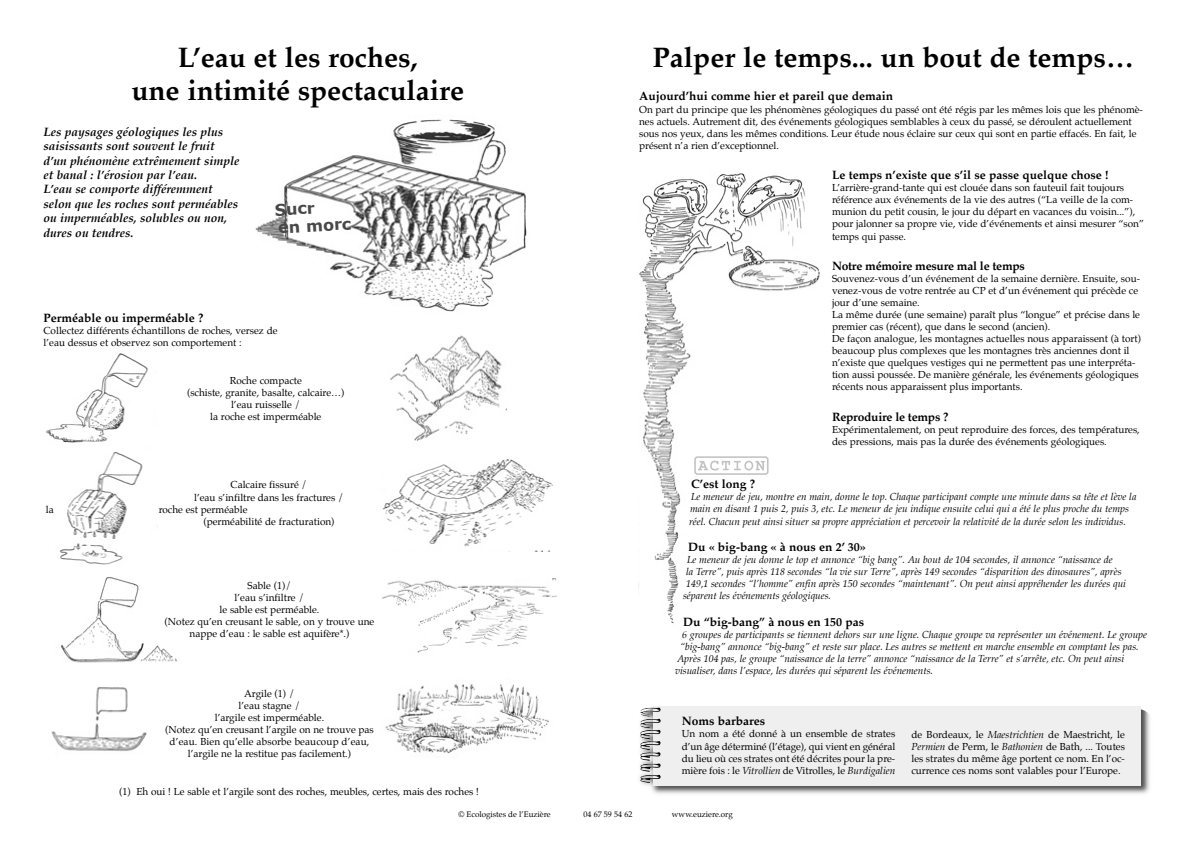
<style>
.page{position:relative;width:1190px;height:842px;background:#fff}
.page>*{position:absolute;margin:0;border:0;box-sizing:border-box;transform-origin:0 0}
.titre{font:700 28px "Palatino";color:#000}
.chapo{font:700 16px "Verdana";color:#484848}
.Normal_e{font:italic 700 12px/14.5px "Palatino";color:#000}
.Normal_e-2{font:700 12px "Palatino";color:#000}
.Normal_e-3{font:700 12px "Palatino";letter-spacing:-.02em;color:#000}
.Normal_e-4{font:10px/12px "Palatino";color:#000}
.Normal_e-5{font:italic 10px/12px "Palatino";color:#000}
.Normal_e-6{font:8px "Palatino";color:#000}
.s1{font-style:italic}
</style>
<div class="page">
<img style="left:46px;top:353px;width:102px;height:90px">
<img style="left:390px;top:335px;width:116px;height:106px">
<img style="left:382px;top:459px;width:171px;height:92px">
<svg style="left:60px;top:452px;width:83px;height:113px"></svg>
<img style="left:382px;top:578px;width:174px;height:75px">
<img style="left:61px;top:577px;width:116px;height:86px">
<img style="left:385px;top:684px;width:164px;height:70px">
<img style="left:51px;top:687px;width:96px;height:64px">
<img style="left:255px;top:119px;width:272px;height:193px">
<img style="left:638px;top:173px;width:182px;height:451px">
<svg style="left:693px;top:456px;width:76px;height:19px"></svg>
<div style="left:695px;top:457px;width:72px;height:17px;background:#fff;border-radius:2px"></div>
<div style="left:694px;top:456px;width:74px;height:19px;border:2px solid #c4c4c4;border-radius:2px"></div>
<svg style="left:698px;top:461px;width:66px;height:9px"></svg>
<img style="left:639px;top:709px;width:511px;height:85px">
<div style="left:652px;top:706px;width:488px;height:79px;background:#efefef"></div>
<img style="left:640px;top:707px;width:20px;height:32px">
<p class="titre" style="left:178px;top:40px;width:241px">L’eau et les roches,</p>
<p class="titre" style="left:131px;top:73px;width:334px">une intimité spectaculaire</p>
<p class="Normal_e" style="left:44px;top:126px;width:197px">Les paysages géologiques les plus saisissants sont souvent le fruit d’un phénomène extrêmement simple et banal : l’érosion par l’eau.</p>
<p class="Normal_e" style="left:44px;top:183px;width:196px">L’eau se comporte différemment selon que les roches sont perméables ou imperméables, solubles ou non, dures ou tendres.</p>
<p class="chapo" style="left:274px;top:200px;width:42px;rotate:-3deg">Sucr</p>
<p class="chapo" style="left:278px;top:217px;width:75px;rotate:-3deg">en morc</p>
<p class="Normal_e-2" style="left:44px;top:310px;width:161px">Perméable ou imperméable ?</p>
<p class="Normal_e-4" style="left:44px;top:325px;width:235px">Collectez différents échantillons de roches, versez de l’eau dessus et observez son comportement :</p>
<p class="Normal_e-4" style="left:230px;top:375px;width:74px">Roche compacte</p>
<p class="Normal_e-4" style="left:187px;top:387px;width:159px">(schiste, granite, basalte, calcaire…)</p>
<p class="Normal_e-4" style="left:231px;top:399px;width:71px">l’eau ruisselle /</p>
<p class="Normal_e-4" style="left:210px;top:411px;width:113px">la roche est imperméable</p>
<p class="Normal_e-4" style="left:231px;top:480px;width:78px">Calcaire fissuré /</p>
<p class="Normal_e-4" style="left:194px;top:492px;width:151px">l’eau s’infiltre dans les fractures /</p>
<p class="Normal_e-4" style="left:46px;top:504px;width:9px">la</p>
<p class="Normal_e-4" style="left:159px;top:504px;width:90px">roche est perméable</p>
<p class="Normal_e-4" style="left:203px;top:516px;width:133px">(perméabilité de fracturation)</p>
<p class="Normal_e-4" style="left:247px;top:581px;width:45px">Sable (1)/</p>
<p class="Normal_e-4" style="left:234px;top:593px;width:71px">l’eau s’infiltre /</p>
<p class="Normal_e-4" style="left:219px;top:605px;width:101px">le sable est perméable.</p>
<p class="Normal_e-4" style="left:165px;top:617px;width:211px;text-align:center">(Notez qu’en creusant le sable, on y trouve une nappe d’eau : le sable est aquifère*.)</p>
<p class="Normal_e-4" style="left:244px;top:688px;width:52px">Argile (1) /</p>
<p class="Normal_e-4" style="left:238px;top:700px;width:63px">l’eau stagne /</p>
<p class="Normal_e-4" style="left:215px;top:712px;width:111px">l’argile est imperméable.</p>
<p class="Normal_e-4" style="left:165px;top:724px;width:210px;text-align:center">(Notez qu’en creusant l’argile on ne trouve pas d’eau. Bien qu’elle absorbe beaucoup d’eau, l’argile ne la restitue pas facilement.)</p>
<p class="Normal_e-4" style="left:119px;top:786px;width:361px">(1) Eh oui ! Le sable et l’argile sont des roches, meubles, certes, mais des roches !</p>
<p class="titre" style="left:652px;top:40px;width:482px">Palper le temps... un bout de temps…</p>
<p class="Normal_e-2" style="left:639px;top:89px;width:255px">Aujourd’hui comme hier et pareil que demain</p>
<p class="Normal_e-4" style="left:639px;top:104px;width:505px">On part du principe que les phénomènes géologiques du passé ont été régis par les mêmes lois que les phénomè&shy;nes actuels. Autrement dit, des événements géologiques semblables à ceux du passé, se déroulent actuellement sous nos yeux, dans les mêmes conditions. Leur étude nous éclaire sur ceux qui sont en partie effacés. En fait, le présent n’a rien d’exceptionnel.</p>
<p class="Normal_e-2" style="left:832px;top:168px;width:278px">Le temps n’existe que s’il se passe quelque chose !</p>
<p class="Normal_e-4" style="left:832px;top:183px;width:313px">L’arrière-grand-tante qui est clouée dans son fauteuil fait toujours référence aux événements de la vie des autres (“La veille de la com&shy;munion du petit cousin, le jour du départ en vacances du voisin...”), pour jalonner sa propre vie, vide d’événements et ainsi mesurer “son” temps qui passe.</p>
<p class="Normal_e-3" style="left:832px;top:258px;width:194px">Notre mémoire mesure mal le temps</p>
<p class="Normal_e-4" style="left:832px;top:273px;width:309px">Souvenez-vous d’un événement de la semaine dernière. Ensuite, sou&shy;venez-vous de votre rentrée au CP et d’un événement qui précède ce jour d’une semaine.</p>
<p class="Normal_e-4" style="left:832px;top:309px;width:309px">La même durée (une semaine) paraît plus “longue” et précise dans le premier cas (récent), que dans le second (ancien).</p>
<p class="Normal_e-4" style="left:832px;top:333px;width:310px">De façon analogue, les montagnes actuelles nous apparaissent (à tort) beaucoup plus complexes que les montagnes très anciennes dont il n’existe que quelques vestiges qui ne permettent pas une interpréta&shy;tion aussi poussée. De manière générale, les événements géologiques récents nous apparaissent plus importants.</p>
<p class="Normal_e-3" style="left:832px;top:410px;width:118px">Reproduire le temps ?</p>
<p class="Normal_e-4" style="left:832px;top:425px;width:309px">Expérimentalement, on peut reproduire des forces, des températures, des pressions, mais pas la durée des événements géologiques.</p>
<p class="Normal_e-2" style="left:691px;top:477px;width:65px">C’est long ?</p>
<p class="Normal_e-5" style="left:689px;top:492px;width:449px">Le meneur de jeu, montre en main, donne le top. Chaque participant compte une minute dans sa tête et lève la main en disant 1 puis 2, puis 3, etc. Le meneur de jeu indique ensuite celui qui a été le plus proche du temps réel. Chacun peut ainsi situer sa propre appréciation et percevoir la relativité de la durée selon les individus.</p>
<p class="Normal_e-2" style="left:688px;top:539px;width:179px">Du « big-bang « à nous en 2’ 30»</p>
<p class="Normal_e-5" style="left:687px;top:555px;width:427px">Le meneur de jeu donne le top et annonce “big bang”. Au bout de 104 secondes, il annonce “naissance de</p>
<p class="Normal_e-5" style="left:686px;top:567px;width:437px">la Terre”, puis après 118 secondes “la vie sur Terre”, après 149 secondes “disparition des dinosaures”, après</p>
<p class="Normal_e-5" style="left:686px;top:579px;width:441px">149,1 secondes “l’homme” enfin après 150 secondes “maintenant”. On peut ainsi appréhender les durées qui</p>
<p class="Normal_e-5" style="left:683px;top:591px;width:150px">séparent les événements géologiques.</p>
<p class="Normal_e-2" style="left:683px;top:614px;width:183px">Du “big-bang” à nous en 150 pas</p>
<p class="Normal_e-5" style="left:682px;top:629px;width:466px">6 groupes de participants se tiennent dehors sur une ligne. Chaque groupe va représenter un événement. Le groupe</p>
<p class="Normal_e-5" style="left:680px;top:641px;width:460px">“big-bang” annonce “big-bang” et reste sur place. Les autres se mettent en marche ensemble en comptant les pas.</p>
<p class="Normal_e-5" style="left:677px;top:653px;width:448px">Après 104 pas, le groupe “naissance de la terre” annonce “naissance de la Terre” et s’arrête, etc. On peut ainsi</p>
<p class="Normal_e-5" style="left:675px;top:666px;width:259px">visualiser, dans l’espace, les durées qui séparent les événements.</p>
<p class="Normal_e-2" style="left:681px;top:714px;width:85px">Noms barbares</p>
<p class="Normal_e-4" style="left:681px;top:729px;width:215px;text-align:justify">Un nom a été donné à un ensemble de strates d’un âge déterminé (l’étage), qui vient en général du lieu où ces strates ont été décrites pour la pre&shy;mière fois : le <span class="s1">Vitrollien</span> de Vitrolles, le <span class="s1">Burdigalien</span></p>
<p class="Normal_e-4" style="left:911px;top:730px;width:215px;text-align:justify">de Bordeaux, le <span class="s1">Maestrichtien</span> de Maestricht, le <span class="s1">Permien</span> de Perm, le <span class="s1">Bathonien</span> de Bath, ... Toutes les strates du même âge portent ce nom. En l’oc&shy;currence ces noms sont valables pour l’Europe.</p>
<p class="Normal_e-6" style="left:458px;top:809px;width:94px">© Ecologistes de l’Euzière</p>
<p class="Normal_e-6" style="left:583px;top:809px;width:50px">04 67 59 54 62</p>
<p class="Normal_e-6" style="left:672px;top:809px;width:62px">www.euziere.org</p>
</div>
